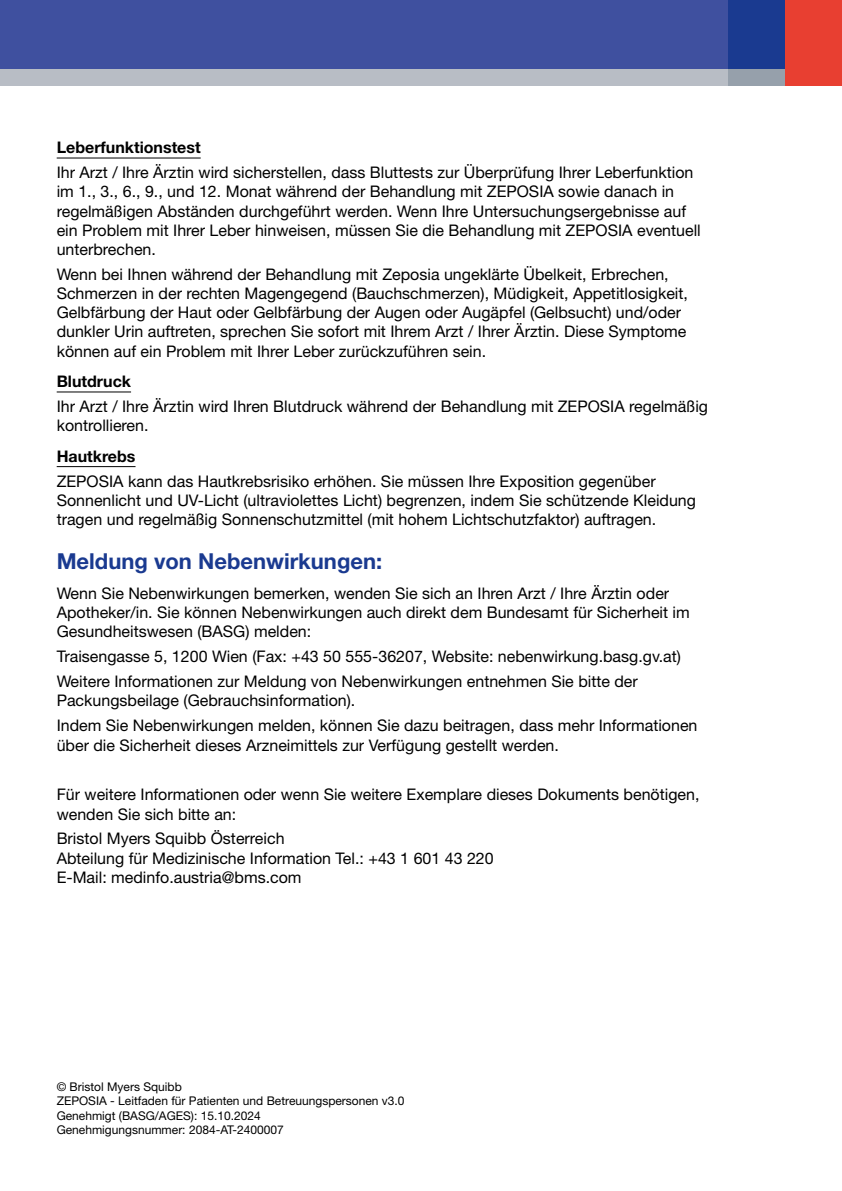
<style>
.page{position:relative;width:842px;height:1191px;background:#fff}
.page>*{position:absolute;margin:0;border:0;box-sizing:border-box;transform-origin:0 0}
.t1{font:700 22px "Helvetica Neue LT Std";color:#1a3a90}
.copy{font:16px/19.2px "Helvetica Neue LT Std";color:#000}
.Absatzüberschrift{font:700 16px "Helvetica Neue LT Std";color:#000}
.Absatzformat_1{font:12px "Helvetica Neue LT Std";color:#000}
</style>
<div class="page">
<div style="left:0;top:0;width:842px;height:85px;background:#b8bdc5"></div>
<div style="left:0;top:0;width:842px;height:68px;background:#3f509f"></div>
<div style="left:729px;top:0;width:56px;height:85px;background:#96a0ab"></div>
<div style="left:729px;top:0;width:56px;height:68px;background:#1a3a90"></div>
<div style="left:785px;top:0;width:57px;height:85px;background:#e83f31"></div>
<hr style="left:57px;top:157px;width:144px;height:1px;background:#000">
<hr style="left:57px;top:391px;width:74px;height:1px;background:#000">
<hr style="left:57px;top:466px;width:79px;height:1px;background:#000">
<p class="Absatzüberschrift" style="left:57px;top:138px;width:146px">Leberfunktionstest</p>
<p class="copy" style="left:57px;top:163px;width:646px">Ihr Arzt / Ihre Ärztin wird sicherstellen, dass Bluttests zur Überprüfung Ihrer Leberfunktion im 1., 3., 6., 9., und 12. Monat während der Behandlung mit ZEPOSIA sowie danach in regelmäßigen Abständen durchgeführt werden. Wenn Ihre Untersuchungsergebnisse auf ein Problem mit Ihrer Leber hinweisen, müssen Sie die Behandlung mit ZEPOSIA eventuell unterbrechen.</p>
<p class="copy" style="left:57px;top:264px;width:633px">Wenn bei Ihnen während der Behandlung mit Zeposia ungeklärte Übelkeit, Erbrechen, Schmerzen in der rechten Magengegend (Bauchschmerzen), Müdigkeit, Appetitlosigkeit, Gelbfärbung der Haut oder Gelbfärbung der Augen oder Augäpfel (Gelbsucht) und/oder dunkler Urin auftreten, sprechen Sie sofort mit Ihrem Arzt / Ihrer Ärztin. Diese Symptome können auf ein Problem mit Ihrer Leber zurückzuführen sein.</p>
<p class="Absatzüberschrift" style="left:57px;top:371px;width:76px">Blutdruck</p>
<p class="copy" style="left:57px;top:396px;width:653px">Ihr Arzt / Ihre Ärztin wird Ihren Blutdruck während der Behandlung mit ZEPOSIA regelmäßig kontrollieren.</p>
<p class="Absatzüberschrift" style="left:57px;top:446px;width:80px">Hautkrebs</p>
<p class="copy" style="left:57px;top:471px;width:641px">ZEPOSIA kann das Hautkrebsrisiko erhöhen. Sie müssen Ihre Exposition gegenüber<br>Sonnenlicht und UV-Licht (ultraviolettes Licht) begrenzen, indem Sie schützende Kleidung tragen und regelmäßig Sonnenschutzmittel (mit hohem Lichtschutzfaktor) auftragen.</p>
<p class="t1" style="left:57px;top:547px;width:327px">Meldung von Nebenwirkungen:</p>
<p class="copy" style="left:57px;top:583px;width:635px">Wenn Sie Nebenwirkungen bemerken, wenden Sie sich an Ihren Arzt / Ihre Ärztin oder<br>Apotheker/in. Sie können Nebenwirkungen auch direkt dem Bundesamt für Sicherheit im<br>Gesundheitswesen (BASG) melden:</p>
<p class="copy" style="left:57px;top:647px;width:626px">Traisengasse 5, 1200 Wien (Fax: +43 50 555-36207, Website: nebenwirkung.basg.gv.at)</p>
<p class="copy" style="left:57px;top:671px;width:583px">Weitere Informationen zur Meldung von Nebenwirkungen entnehmen Sie bitte der<br>Packungsbeilage (Gebrauchsinformation).</p>
<p class="copy" style="left:57px;top:716px;width:642px">Indem Sie Nebenwirkungen melden, können Sie dazu beitragen, dass mehr Informationen über die Sicherheit dieses Arzneimittels zur Verfügung gestellt werden.</p>
<p class="copy" style="left:57px;top:785px;width:644px">Für weitere Informationen oder wenn Sie weitere Exemplare dieses Dokuments benötigen, wenden Sie sich bitte an:</p>
<p class="copy" style="left:57px;top:829px;width:438px">Bristol Myers Squibb Österreich<br>Abteilung für Medizinische Information Tel.: +43 1 601 43 220<br>E-Mail: medinfo.austria@bms.com</p>
<p class="Absatzformat_1" style="left:57px;top:1079px;width:127px">© Bristol Myers Squibb</p>
<p class="Absatzformat_1" style="left:57px;top:1094px;width:349px">ZEPOSIA - Leitfaden für Patienten und Betreuungspersonen v3.0</p>
<p class="Absatzformat_1" style="left:57px;top:1108px;width:206px">Genehmigt (BASG/AGES): 15.10.2024</p>
<p class="Absatzformat_1" style="left:57px;top:1122px;width:229px">Genehmigungsnummer: 2084-AT-2400007</p>
</div>
